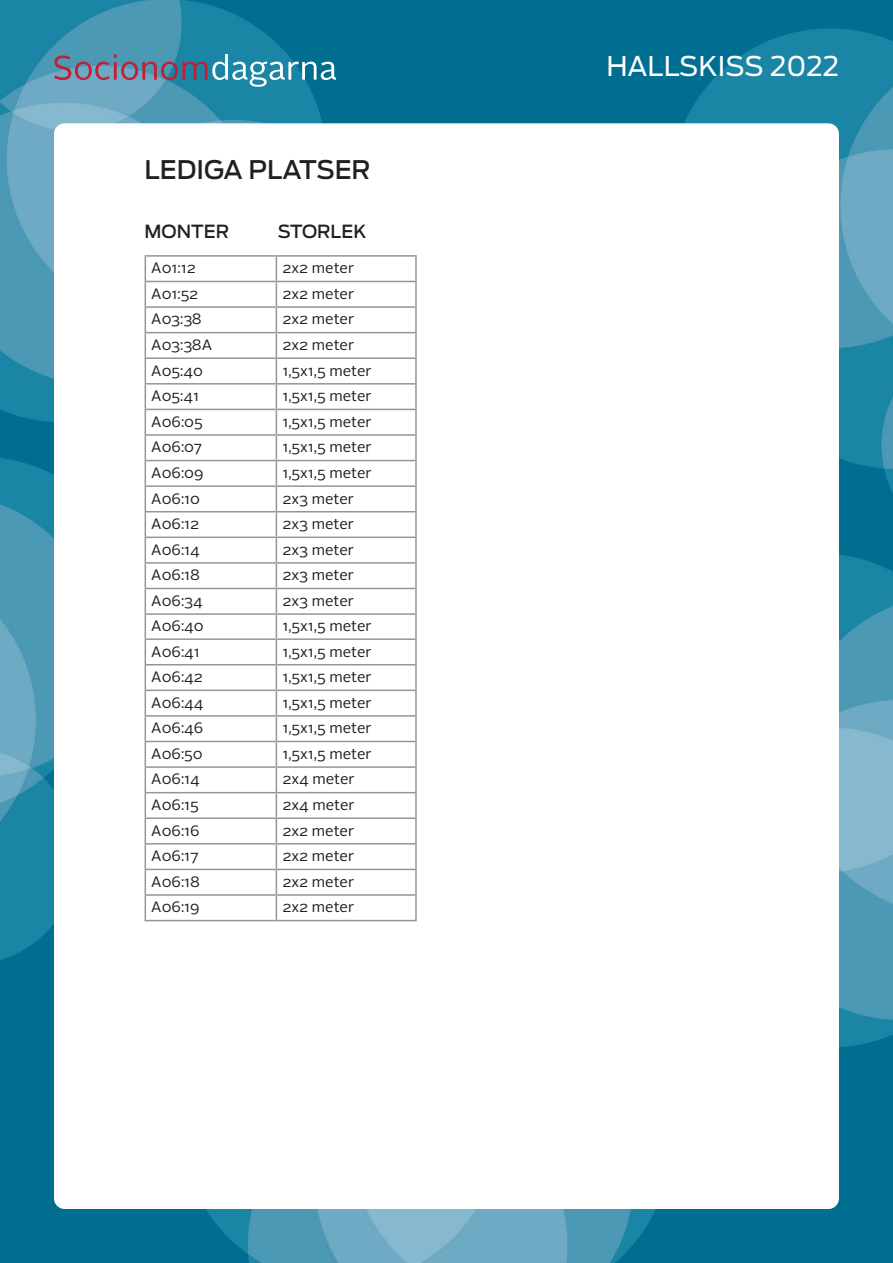
<style>
.page{position:relative;width:893px;height:1263px;background:#fff}
.page>*{position:absolute;margin:0;border:0;box-sizing:border-box;transform-origin:0 0}
.t1{font:27px "Antenna";color:#fff}
.t2{font:500 25.5px "Antenna";color:#231f20}
.t3{font:500 18px "Antenna";color:#231f20}
.t4{font:15px "Alright Sans";color:#231f20}
</style>
<div class="page">
<img style="left:0;top:0;width:893px;height:1263px">
<div style="left:54px;top:123px;width:785px;height:1086px;background:#fff;border-radius:11px"></div>
<svg style="left:54px;top:54px;width:282px;height:33px"></svg>
<hr style="left:145px;top:255px;width:131px;height:2px;background:#939598">
<hr style="left:276px;top:255px;width:141px;height:2px;background:#939598">
<hr style="left:415px;top:257px;width:2px;height:24px;background:#939598">
<hr style="left:145px;top:281px;width:131px;height:1px;background:#939598">
<hr style="left:276px;top:281px;width:141px;height:1px;background:#939598">
<hr style="left:415px;top:282px;width:2px;height:24px;background:#939598">
<hr style="left:145px;top:306px;width:131px;height:2px;background:#939598">
<hr style="left:276px;top:306px;width:141px;height:2px;background:#939598">
<hr style="left:415px;top:308px;width:2px;height:24px;background:#939598">
<hr style="left:145px;top:332px;width:131px;height:1px;background:#939598">
<hr style="left:276px;top:332px;width:141px;height:1px;background:#939598">
<hr style="left:415px;top:333px;width:2px;height:24px;background:#939598">
<hr style="left:145px;top:357px;width:131px;height:2px;background:#939598">
<hr style="left:276px;top:357px;width:141px;height:2px;background:#939598">
<hr style="left:415px;top:359px;width:2px;height:24px;background:#939598">
<hr style="left:145px;top:383px;width:131px;height:2px;background:#939598">
<hr style="left:276px;top:383px;width:141px;height:2px;background:#939598">
<hr style="left:415px;top:385px;width:2px;height:24px;background:#939598">
<hr style="left:145px;top:409px;width:131px;height:1px;background:#939598">
<hr style="left:276px;top:409px;width:141px;height:1px;background:#939598">
<hr style="left:415px;top:410px;width:2px;height:24px;background:#939598">
<hr style="left:145px;top:434px;width:131px;height:2px;background:#939598">
<hr style="left:276px;top:434px;width:141px;height:2px;background:#939598">
<hr style="left:415px;top:436px;width:2px;height:24px;background:#939598">
<hr style="left:145px;top:460px;width:131px;height:1px;background:#939598">
<hr style="left:276px;top:460px;width:141px;height:1px;background:#939598">
<hr style="left:415px;top:461px;width:2px;height:24px;background:#939598">
<hr style="left:145px;top:485px;width:131px;height:2px;background:#939598">
<hr style="left:276px;top:485px;width:141px;height:2px;background:#939598">
<hr style="left:415px;top:487px;width:2px;height:24px;background:#939598">
<hr style="left:145px;top:511px;width:131px;height:1px;background:#939598">
<hr style="left:276px;top:511px;width:141px;height:1px;background:#939598">
<hr style="left:415px;top:512px;width:2px;height:25px;background:#939598">
<hr style="left:145px;top:537px;width:131px;height:1px;background:#939598">
<hr style="left:276px;top:537px;width:141px;height:1px;background:#939598">
<hr style="left:415px;top:538px;width:2px;height:24px;background:#939598">
<hr style="left:145px;top:562px;width:131px;height:2px;background:#939598">
<hr style="left:276px;top:562px;width:141px;height:2px;background:#939598">
<hr style="left:415px;top:564px;width:2px;height:24px;background:#939598">
<hr style="left:145px;top:588px;width:131px;height:1px;background:#939598">
<hr style="left:276px;top:588px;width:141px;height:1px;background:#939598">
<hr style="left:415px;top:589px;width:2px;height:24px;background:#939598">
<hr style="left:145px;top:613px;width:131px;height:2px;background:#939598">
<hr style="left:276px;top:613px;width:141px;height:2px;background:#939598">
<hr style="left:415px;top:615px;width:2px;height:23px;background:#939598">
<hr style="left:145px;top:638px;width:131px;height:2px;background:#939598">
<hr style="left:276px;top:638px;width:141px;height:2px;background:#939598">
<hr style="left:415px;top:640px;width:2px;height:24px;background:#939598">
<hr style="left:145px;top:664px;width:131px;height:1px;background:#939598">
<hr style="left:276px;top:664px;width:141px;height:1px;background:#939598">
<hr style="left:415px;top:665px;width:2px;height:24px;background:#939598">
<hr style="left:145px;top:689px;width:131px;height:2px;background:#939598">
<hr style="left:276px;top:689px;width:141px;height:2px;background:#939598">
<hr style="left:415px;top:691px;width:2px;height:24px;background:#939598">
<hr style="left:145px;top:715px;width:131px;height:2px;background:#939598">
<hr style="left:276px;top:715px;width:141px;height:2px;background:#939598">
<hr style="left:415px;top:717px;width:2px;height:24px;background:#939598">
<hr style="left:145px;top:741px;width:131px;height:1px;background:#939598">
<hr style="left:276px;top:741px;width:141px;height:1px;background:#939598">
<hr style="left:415px;top:742px;width:2px;height:24px;background:#939598">
<hr style="left:145px;top:766px;width:131px;height:2px;background:#939598">
<hr style="left:276px;top:766px;width:141px;height:2px;background:#939598">
<hr style="left:415px;top:768px;width:2px;height:24px;background:#939598">
<hr style="left:145px;top:792px;width:131px;height:1px;background:#939598">
<hr style="left:276px;top:792px;width:141px;height:1px;background:#939598">
<hr style="left:415px;top:793px;width:2px;height:24px;background:#939598">
<hr style="left:145px;top:817px;width:131px;height:2px;background:#939598">
<hr style="left:276px;top:817px;width:141px;height:2px;background:#939598">
<hr style="left:415px;top:819px;width:2px;height:24px;background:#939598">
<hr style="left:145px;top:843px;width:131px;height:1px;background:#939598">
<hr style="left:276px;top:843px;width:141px;height:1px;background:#939598">
<hr style="left:415px;top:844px;width:2px;height:25px;background:#939598">
<hr style="left:145px;top:869px;width:131px;height:1px;background:#939598">
<hr style="left:276px;top:869px;width:141px;height:1px;background:#939598">
<hr style="left:415px;top:870px;width:2px;height:24px;background:#939598">
<hr style="left:145px;top:894px;width:131px;height:2px;background:#939598">
<svg style="left:145px;top:257px;width:1px;height:663px"></svg>
<hr style="left:276px;top:894px;width:141px;height:2px;background:#939598">
<svg style="left:276px;top:257px;width:1px;height:663px"></svg>
<hr style="left:415px;top:896px;width:2px;height:24px;background:#939598">
<hr style="left:145px;top:920px;width:131px;height:1px;background:#939598">
<hr style="left:276px;top:920px;width:141px;height:1px;background:#939598">
<p class="t2" style="left:145px;top:154px;width:228px">LEDIGA PLATSER</p>
<p class="t3" style="left:145px;top:220px;width:86px">MONTER</p>
<p class="t3" style="left:278px;top:220px;width:90px">STORLEK</p>
<p class="t4" style="left:151px;top:258px;width:46px">A01:12</p>
<p class="t4" style="left:282px;top:258px;width:73px">2x2 meter</p>
<p class="t4" style="left:151px;top:283px;width:48px">A01:52</p>
<p class="t4" style="left:282px;top:283px;width:73px">2x2 meter</p>
<p class="t4" style="left:151px;top:309px;width:52px">A03:38</p>
<p class="t4" style="left:282px;top:309px;width:73px">2x2 meter</p>
<p class="t4" style="left:151px;top:335px;width:62px">A03:38A</p>
<p class="t4" style="left:282px;top:335px;width:73px">2x2 meter</p>
<p class="t4" style="left:151px;top:360px;width:53px">A05:40</p>
<p class="t4" style="left:282px;top:360px;width:91px">1,5x1,5 meter</p>
<p class="t4" style="left:151px;top:386px;width:49px">A05:41</p>
<p class="t4" style="left:282px;top:386px;width:91px">1,5x1,5 meter</p>
<p class="t4" style="left:151px;top:411px;width:53px">A06:05</p>
<p class="t4" style="left:282px;top:411px;width:91px">1,5x1,5 meter</p>
<p class="t4" style="left:151px;top:437px;width:52px">A06:07</p>
<p class="t4" style="left:282px;top:437px;width:91px">1,5x1,5 meter</p>
<p class="t4" style="left:151px;top:463px;width:54px">A06:09</p>
<p class="t4" style="left:282px;top:463px;width:91px">1,5x1,5 meter</p>
<p class="t4" style="left:151px;top:488px;width:50px">A06:10</p>
<p class="t4" style="left:282px;top:488px;width:73px">2x3 meter</p>
<p class="t4" style="left:151px;top:514px;width:49px">A06:12</p>
<p class="t4" style="left:282px;top:514px;width:73px">2x3 meter</p>
<p class="t4" style="left:151px;top:539px;width:50px">A06:14</p>
<p class="t4" style="left:282px;top:539px;width:73px">2x3 meter</p>
<p class="t4" style="left:151px;top:565px;width:50px">A06:18</p>
<p class="t4" style="left:282px;top:565px;width:73px">2x3 meter</p>
<p class="t4" style="left:151px;top:590px;width:53px">A06:34</p>
<p class="t4" style="left:282px;top:590px;width:73px">2x3 meter</p>
<p class="t4" style="left:151px;top:616px;width:54px">A06:40</p>
<p class="t4" style="left:282px;top:616px;width:91px">1,5x1,5 meter</p>
<p class="t4" style="left:151px;top:641px;width:50px">A06:41</p>
<p class="t4" style="left:282px;top:641px;width:91px">1,5x1,5 meter</p>
<p class="t4" style="left:151px;top:667px;width:53px">A06:42</p>
<p class="t4" style="left:282px;top:667px;width:91px">1,5x1,5 meter</p>
<p class="t4" style="left:151px;top:692px;width:54px">A06:44</p>
<p class="t4" style="left:282px;top:692px;width:91px">1,5x1,5 meter</p>
<p class="t4" style="left:151px;top:718px;width:53px">A06:46</p>
<p class="t4" style="left:282px;top:718px;width:91px">1,5x1,5 meter</p>
<p class="t4" style="left:151px;top:743px;width:53px">A06:50</p>
<p class="t4" style="left:282px;top:743px;width:91px">1,5x1,5 meter</p>
<p class="t4" style="left:151px;top:769px;width:50px">A06:14</p>
<p class="t4" style="left:282px;top:769px;width:74px">2x4 meter</p>
<p class="t4" style="left:151px;top:795px;width:49px">A06:15</p>
<p class="t4" style="left:282px;top:795px;width:74px">2x4 meter</p>
<p class="t4" style="left:151px;top:820px;width:50px">A06:16</p>
<p class="t4" style="left:282px;top:820px;width:73px">2x2 meter</p>
<p class="t4" style="left:151px;top:846px;width:49px">A06:17</p>
<p class="t4" style="left:282px;top:846px;width:73px">2x2 meter</p>
<p class="t4" style="left:151px;top:871px;width:50px">A06:18</p>
<p class="t4" style="left:282px;top:871px;width:73px">2x2 meter</p>
<p class="t4" style="left:151px;top:897px;width:50px">A06:19</p>
<p class="t4" style="left:282px;top:897px;width:73px">2x2 meter</p>
<p class="t1" style="left:606px;top:50px;width:234px">HALLSKISS 2022</p>
</div>
